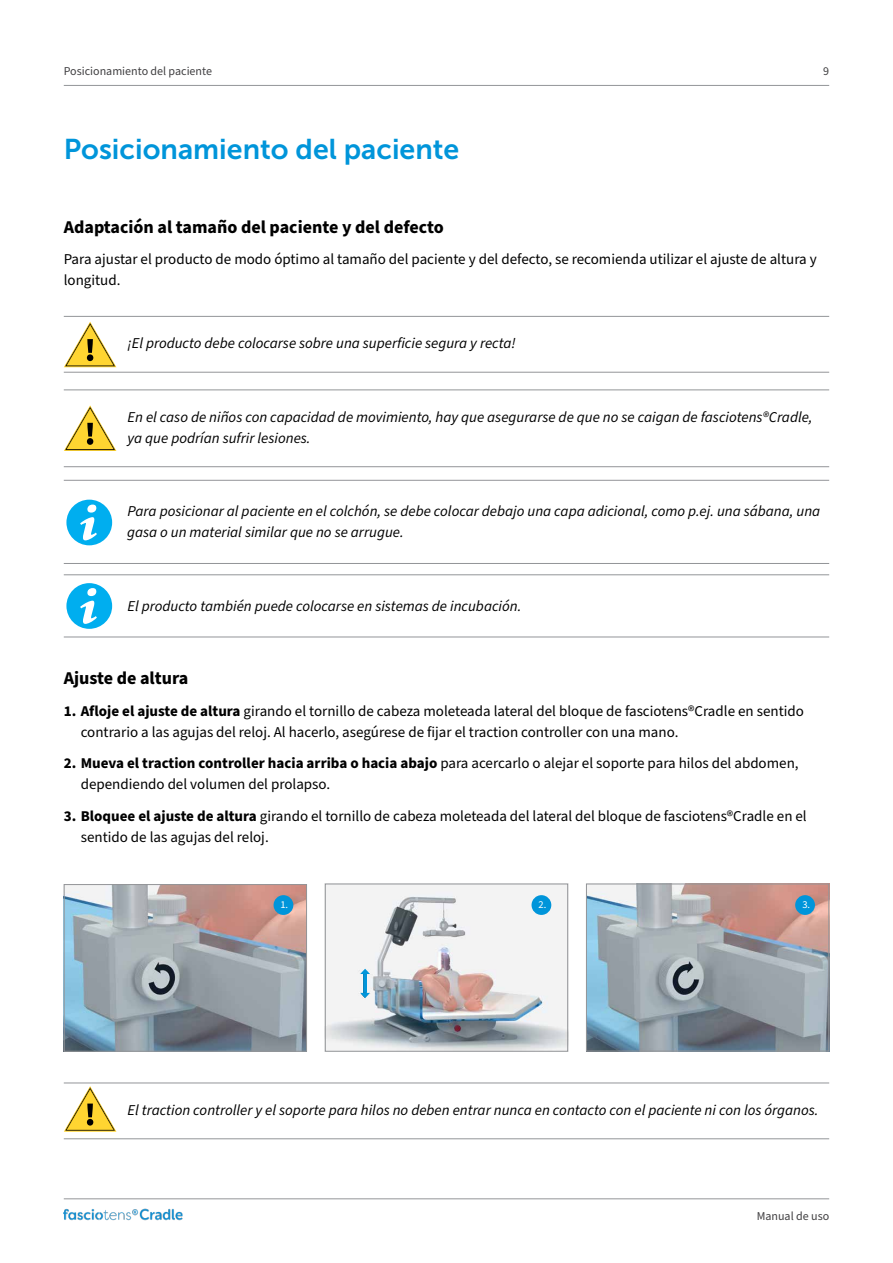
<style>
.page{position:relative;width:893px;height:1263px;background:#fff}
.page>*{position:absolute;margin:0;border:0;box-sizing:border-box;transform-origin:0 0}
.t1{font:28.5px "Museo Sans 700";color:#0095da}
.t2{font:700 18px "Source Sans Pro";color:#000}
.t3{font:15px/21px "Source Sans Pro";color:#000}
.t4{font:italic 15px/21px "Source Sans Pro";color:#000}
.t5{font:12px "Source Sans Pro";color:#414042}
.t6{font:10.5px "Source Sans Pro";color:#fff}
.s1{font-weight:700}
</style>
<div class="page">
<hr style="left:64px;top:85px;width:765px;height:1px;background:#939598">
<hr style="left:64px;top:1198px;width:765px;height:1px;background:#939598">
<img style="left:64px;top:1208px;width:118px;height:13px">
<hr style="left:64px;top:372px;width:765px;height:1px;background:#939598">
<hr style="left:64px;top:316px;width:765px;height:1px;background:#939598">
<hr style="left:64px;top:466px;width:765px;height:1px;background:#939598">
<hr style="left:64px;top:390px;width:765px;height:1px;background:#939598">
<hr style="left:64px;top:563px;width:765px;height:1px;background:#939598">
<hr style="left:64px;top:480px;width:765px;height:1px;background:#939598">
<hr style="left:64px;top:637px;width:765px;height:1px;background:#939598">
<hr style="left:64px;top:574px;width:765px;height:1px;background:#939598">
<svg style="left:64px;top:322px;width:52px;height:45px"></svg>
<svg style="left:64px;top:405px;width:52px;height:46px"></svg>
<div style="left:66px;top:500px;width:46px;height:45px;background:#00aeef;border-radius:50%"></div>
<div style="left:87px;top:505px;width:9px;height:8px;background:#fff;border-radius:4px"></div>
<svg style="left:80px;top:517px;width:17px;height:23px"></svg>
<div style="left:66px;top:583px;width:46px;height:46px;background:#00aeef;border-radius:50%"></div>
<div style="left:87px;top:588px;width:9px;height:8px;background:#fff;border-radius:4px"></div>
<svg style="left:80px;top:601px;width:17px;height:23px"></svg>
<img style="left:66px;top:886px;width:239px;height:164px">
<div style="left:64px;top:884px;width:243px;height:168px;border:1px solid #939598"></div>
<img style="left:327px;top:886px;width:239px;height:164px">
<div style="left:325px;top:884px;width:243px;height:168px;border:1px solid #939598"></div>
<img style="left:588px;top:886px;width:239px;height:163px">
<div style="left:586px;top:884px;width:243px;height:167px;border:1px solid #939598"></div>
<div style="left:274px;top:895px;width:19px;height:20px;background:#0095da;border-radius:50%"></div>
<div style="left:531px;top:895px;width:20px;height:20px;background:#0095da;border-radius:50%"></div>
<div style="left:795px;top:895px;width:20px;height:20px;background:#0095da;border-radius:50%"></div>
<hr style="left:64px;top:1138px;width:765px;height:1px;background:#939598">
<hr style="left:64px;top:1083px;width:765px;height:1px;background:#939598">
<svg style="left:64px;top:1086px;width:52px;height:46px"></svg>
<svg style="left:363px;top:974px;width:4px;height:19px"></svg>
<svg style="left:360px;top:969px;width:10px;height:5px"></svg>
<svg style="left:360px;top:993px;width:10px;height:5px"></svg>
<p class="t5" style="left:64px;top:63px;width:150px">Posicionamiento del paciente</p>
<h1 class="t1" style="left:64px;top:133px;width:397px">Posicionamiento del paciente</h1>
<p class="t5" style="left:823px;top:63px;width:7px">9</p>
<p class="t2" style="left:64px;top:214px;width:381px">Adaptación al tamaño del paciente y del defecto</p>
<p class="t3" style="left:64px;top:249px;width:754px">Para ajustar el producto de modo óptimo al tamaño del paciente y del defecto, se recomienda utilizar el ajuste de altura y longitud.</p>
<p class="t4" style="left:128px;top:333px;width:390px">¡El producto debe colocarse sobre una superficie segura y recta!</p>
<p class="t4" style="left:128px;top:407px;width:686px">En el caso de niños con capacidad de movimiento, hay que asegurarse de que no se caigan de fasciotens®Cradle, ya que podrían sufrir lesiones.</p>
<p class="t4" style="left:127px;top:501px;width:695px">Para posicionar al paciente en el colchón, se debe colocar debajo una capa adicional, como p.ej. una sábana, una gasa o un material similar que no se arrugue.</p>
<p class="t4" style="left:128px;top:596px;width:395px">El producto también puede colocarse en sistemas de incubación.</p>
<p class="t2" style="left:64px;top:666px;width:126px">Ajuste de altura</p>
<p class="t3" style="left:81px;top:701px;width:725px;text-indent:-17px"><span class="s1">1. Afloje el ajuste de altura</span> girando el tornillo de cabeza moleteada lateral del bloque de fasciotens®Cradle en sentido contrario a las agujas del reloj. Al hacerlo, asegúrese de fijar el traction controller con una mano.</p>
<p class="t3" style="left:81px;top:753px;width:719px;text-indent:-17px"><span class="s1">2. Mueva el traction controller hacia arriba o hacia abajo</span> para acercarlo o alejar el soporte para hilos del abdomen, dependiendo del volumen del prolapso.</p>
<p class="t3" style="left:81px;top:806px;width:727px;text-indent:-17px"><span class="s1">3. Bloquee el ajuste de altura</span> girando el tornillo de cabeza moleteada del lateral del bloque de fasciotens®Cradle en el sentido de las agujas del reloj.</p>
<p class="t6" style="left:280px;top:897px;width:9px">1.</p>
<p class="t6" style="left:539px;top:897px;width:9px">2.</p>
<p class="t6" style="left:802px;top:897px;width:9px">3.</p>
<p class="t4" style="left:128px;top:1100px;width:692px">El traction controller y el soporte para hilos no deben entrar nunca en contacto con el paciente ni con los órganos.</p>
<p class="t5" style="left:757px;top:1208px;width:74px">Manual de uso</p>
</div>
